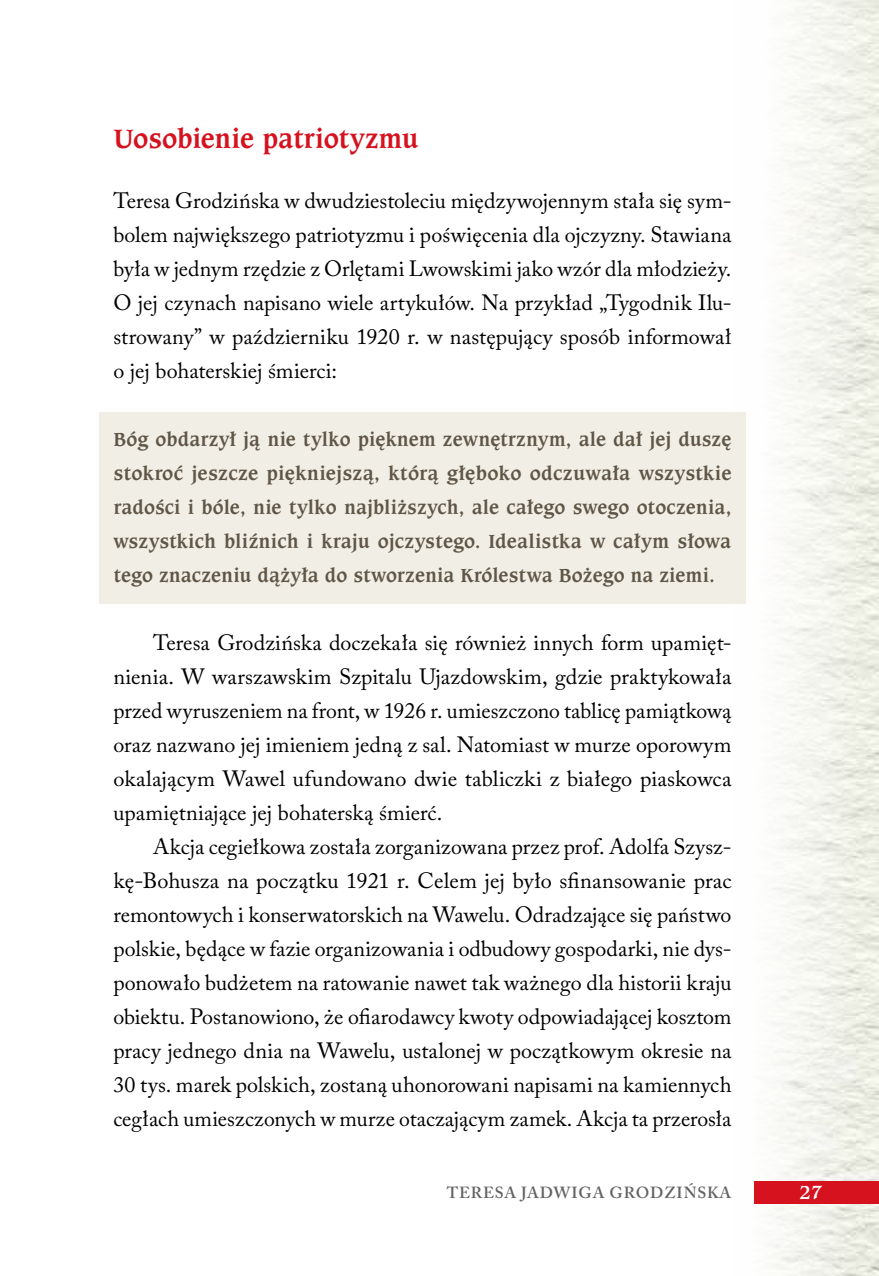
<style>
.page{position:relative;width:879px;height:1276px;background:#fff}
.page>*{position:absolute;margin:0;border:0;box-sizing:border-box;transform-origin:0 0}
.t1{font:700 28px "Caxton Bk EU";letter-spacing:-.01em;color:#d5121e}
.t2{font:22px/34px "Adobe Caslon Pro";color:#000;text-align:justify}
.t3{font:700 20px/34px "Caxton Bk EU";color:#605648;text-align:justify}
.t4{font:700 20px "Caxton Bk EU";color:#fff}
.t5{font:600 16px "Adobe Caslon Pro";letter-spacing:.055em;color:#646363}
</style>
<div class="page">
<img style="left:731px;top:0;width:148px;height:1276px">
<div style="left:754px;top:1181px;width:125px;height:22px;background:#d5121e"></div>
<div style="left:99px;top:412px;width:647px;height:191px;background:#f1efe5"></div>
<p class="t1" style="left:113px;top:121px;width:307px">Uosobienie patriotyzmu</p>
<p class="t2" style="left:113px;top:183px;width:619px">Teresa Grodzińska w dwudziestoleciu międzywojennym stała się sym&shy;bolem największego patriotyzmu i poświęcenia dla ojczyzny. Stawiana była w jednym rzędzie z Orlętami Lwowskimi jako wzór dla młodzieży.<br>O jej czynach napisano wiele artykułów. Na przykład „Tygodnik Ilu&shy;strowany” w październiku 1920 r. w następujący sposób informował o jej bohaterskiej śmierci:</p>
<p class="t3" style="left:113px;top:423px;width:619px">Bóg obdarzył ją nie tylko pięknem zewnętrznym, ale dał jej duszę stokroć jeszcze piękniejszą, którą głęboko odczuwała wszystkie radości i bóle, nie tylko najbliższych, ale całego swego otoczenia, wszystkich bliźnich i kraju ojczystego. Idealistka w całym słowa tego znaczeniu dążyła do stworzenia Królestwa Bożego na ziemi.</p>
<p class="t2" style="left:113px;top:625px;width:619px;text-indent:40px">Teresa Grodzińska doczekała się również innych form upamięt&shy;nienia. W warszawskim Szpitalu Ujazdowskim, gdzie praktykowała przed wyruszeniem na front, w 1926 r. umieszczono tablicę pamiątkową oraz nazwano jej imieniem jedną z sal. Natomiast w murze oporowym okalającym Wawel ufundowano dwie tabliczki z białego piaskowca upamiętniające jej bohaterską śmierć.</p>
<p class="t2" style="left:113px;top:829px;width:620px;text-indent:40px">Akcja cegiełkowa została zorganizowana przez prof. Adolfa Szysz&shy;kę-Bohusza na początku 1921 r. Celem jej było sfinansowanie prac remontowych i konserwatorskich na Wawelu. Odradzające się państwo polskie, będące w fazie organizowania i odbudowy gospodarki, nie dys&shy;ponowało budżetem na ratowanie nawet tak ważnego dla historii kraju obiektu. Postanowiono, że ofiarodawcy kwoty odpowiadającej kosztom pracy jednego dnia na Wawelu, ustalonej w początkowym okresie na 30 tys. marek polskich, zostaną uhonorowani napisami na kamiennych cegłach umieszczonych w murze otaczającym zamek. Akcja ta przerosła</p>
<p class="t5" style="left:447px;top:1183px;width:286px">TERESA JADWIGA GRODZIŃSKA</p>
<p class="t4" style="left:799px;top:1179px;width:24px">27</p>
</div>
